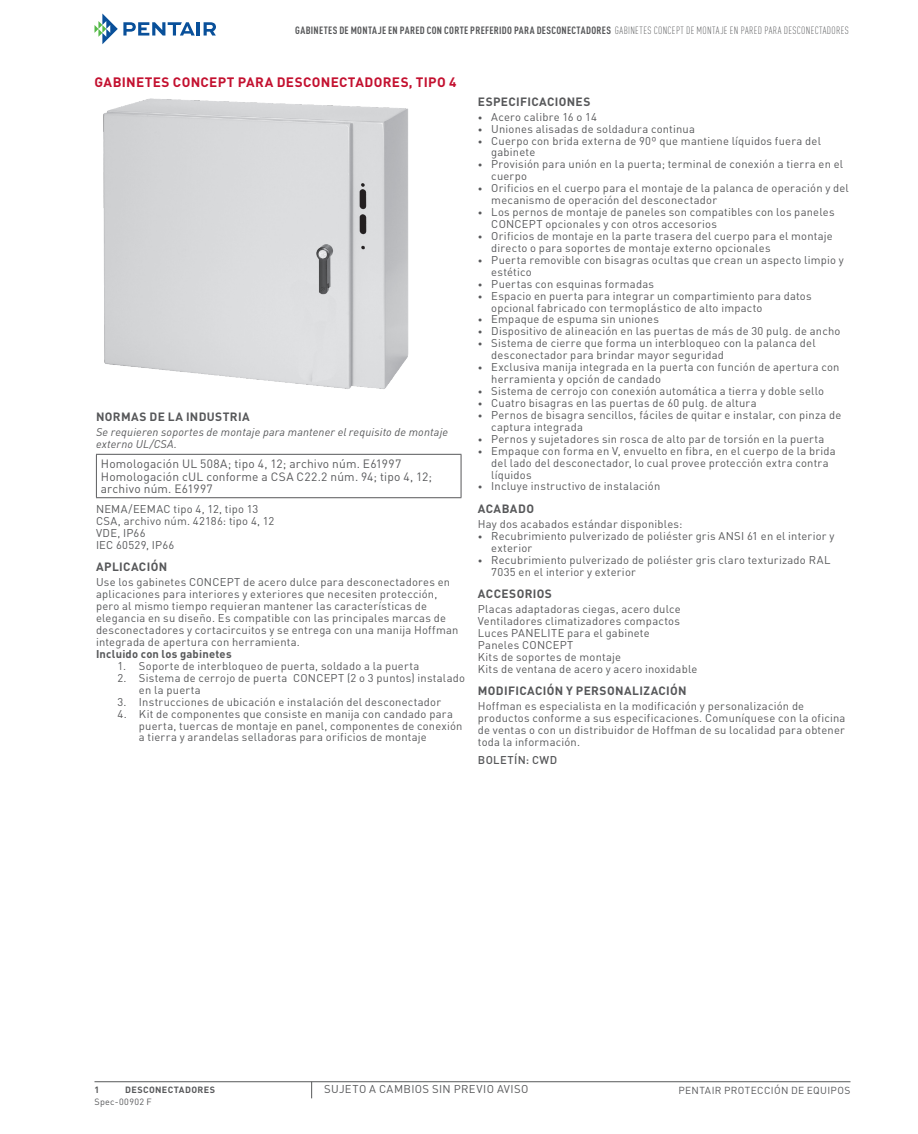
<style>
.page{position:relative;width:918px;height:1134px;background:#fff}
.page>*{position:absolute;margin:0;border:0;box-sizing:border-box;transform-origin:0 0}
.Head_4{font:700 13.5px "DIN Pro";letter-spacing:.025em;color:#c3102f}
.t1{font:12px/12.6px "DIN Pro";letter-spacing:.015em;color:#57585a}
.t2{font:700 12px "DIN Pro";letter-spacing:.03em;color:#57585a}
.t3{font:11.25px/12px "DIN Pro";letter-spacing:.02em;color:#57585a}
.t4{font:italic 11.25px/12px "DIN Pro";letter-spacing:.015em;color:#57585a}
.t5{font:500 11.25px "DIN Pro";letter-spacing:.04em;color:#57585a}
.t6{font:700 condensed 10.5px "DIN Pro";letter-spacing:.03em;color:#57585a}
.t7{font:10.2px "DIN Pro";letter-spacing:.035em;color:#57585a}
.zFooter_Page_Number{font:700 9px "DIN Pro";letter-spacing:.04em;color:#57585a}
.t8{font:9px "DIN Pro";letter-spacing:.04em;color:#57585a}
.s1{font-weight:300}
.s2{font-weight:700}
.s3{font-size:9px}
</style>
<div class="page">
<svg style="left:94px;top:14px;width:101px;height:30px"></svg>
<hr style="left:197px;top:22px;width:3px;height:14px;background:#09509a">
<svg style="left:204px;top:22px;width:12px;height:14px"></svg>
<hr style="left:94px;top:1081px;width:756px;height:1px;background:#57585a">
<svg style="left:311px;top:1082px;width:1px;height:16px"></svg>
<img style="left:103px;top:99px;width:306px;height:290px">
<hr style="left:96px;top:454px;width:365px;height:1px;background:#57585a">
<hr style="left:96px;top:497px;width:365px;height:1px;background:#57585a">
<hr style="left:461px;top:455px;width:1px;height:42px;background:#57585a">
<p class="t6" style="left:295px;top:22px;width:555px">GABINETES DE MONTAJE EN PARED CON CORTE PREFERIDO PARA DESCONECTADORES <span class="s1">GABINETES CONCEPT DE MONTAJE EN PARED PARA DESCONECTADORES</span></p>
<p class="Head_4" style="left:95px;top:71px;width:363px">GABINETES CONCEPT PARA DESCONECTADORES, TIPO 4</p>
<p class="t2" style="left:96px;top:407px;width:155px">NORMAS DE LA INDUSTRIA</p>
<p class="t4" style="left:96px;top:425px;width:354px">Se requieren soportes de montaje para mantener el requisito de montaje externo UL/CSA.</p>
<p class="t1" style="left:101px;top:456px;width:333px">Homologación UL 508A; tipo 4, 12; archivo núm. E61997<br>Homologación cUL conforme a CSA C22.2 núm. 94; tipo 4, 12; archivo núm. E61997</p>
<p class="t3" style="left:96px;top:502px;width:180px">NEMA/EEMAC tipo 4, 12, tipo 13<br>CSA, archivo núm. 42186: tipo 4, 12<br>VDE, IP66<br>IEC 60529, IP66</p>
<p class="t2" style="left:96px;top:557px;width:73px">APLICACIÓN</p>
<p class="t3" style="left:96px;top:575px;width:364px">Use los gabinetes CONCEPT de acero dulce para desconectadores en aplicaciones para interiores y exteriores que necesiten protección, pero al mismo tiempo requieran mantener las características de elegancia en su diseño. Es compatible con las principales marcas de desconectadores y cortacircuitos y se entrega con una manija Hoffman integrada de apertura con herramienta.<br><span class="s2">Incluido con los gabinetes</span></p>
<p class="t3" style="left:117px;top:659px;width:303px">1. Soporte de interbloqueo de puerta, soldado a la puerta</p>
<p class="t3" style="left:139px;top:671px;width:328px;text-indent:-21px">2. Sistema de cerrojo de puerta CONCEPT (2 o 3 puntos) instalado en la puerta</p>
<p class="t3" style="left:117px;top:694px;width:325px">3. Instrucciones de ubicación e instalación del desconectador</p>
<p class="t3" style="left:139px;top:706px;width:325px;text-indent:-21px">4. Kit de componentes que consiste en manija con candado para puerta, tuercas de montaje en panel, componentes de conexión a tierra y arandelas selladoras para orificios de montaje</p>
<p class="t2" style="left:478px;top:91px;width:114px">ESPECIFICACIONES</p>
<p class="t3" style="left:478px;top:109px;width:120px"><span class="s3">•</span> Acero calibre 16 o 14</p>
<p class="t3" style="left:478px;top:121px;width:219px"><span class="s3">•</span> Uniones alisadas de soldadura continua</p>
<p class="t3" style="left:491px;top:133px;width:331px;text-indent:-13px"><span class="s3">•</span> Cuerpo con brida externa de 90º que mantiene líquidos fuera del gabinete</p>
<p class="t3" style="left:491px;top:157px;width:353px;text-indent:-13px"><span class="s3">•</span> Provisión para unión en la puerta; terminal de conexión a tierra en el cuerpo</p>
<p class="t3" style="left:491px;top:181px;width:359px;text-indent:-13px"><span class="s3">•</span> Orificios en el cuerpo para el montaje de la palanca de operación y del mecanismo de operación del desconectador</p>
<p class="t3" style="left:491px;top:205px;width:345px;text-indent:-13px"><span class="s3">•</span> Los pernos de montaje de paneles son compatibles con los paneles<br>CONCEPT opcionales y con otros accesorios</p>
<p class="t3" style="left:491px;top:229px;width:343px;text-indent:-13px"><span class="s3">•</span> Orificios de montaje en la parte trasera del cuerpo para el montaje directo o para soportes de montaje externo opcionales</p>
<p class="t3" style="left:491px;top:253px;width:354px;text-indent:-13px"><span class="s3">•</span> Puerta removible con bisagras ocultas que crean un aspecto limpio y estético</p>
<p class="t3" style="left:478px;top:276px;width:178px"><span class="s3">•</span> Puertas con esquinas formadas</p>
<p class="t3" style="left:491px;top:288px;width:322px;text-indent:-13px"><span class="s3">•</span> Espacio en puerta para integrar un compartimiento para datos opcional fabricado con termoplástico de alto impacto</p>
<p class="t3" style="left:478px;top:312px;width:183px"><span class="s3">•</span> Empaque de espuma sin uniones</p>
<p class="t3" style="left:478px;top:324px;width:364px"><span class="s3">•</span> Dispositivo de alineación en las puertas de más de 30 pulg. de ancho</p>
<p class="t3" style="left:491px;top:336px;width:326px;text-indent:-13px"><span class="s3">•</span> Sistema de cierre que forma un interbloqueo con la palanca del desconectador para brindar mayor seguridad</p>
<p class="t3" style="left:491px;top:360px;width:350px;text-indent:-13px"><span class="s3">•</span> Exclusiva manija integrada en la puerta con función de apertura con herramienta y opción de candado</p>
<p class="t3" style="left:478px;top:384px;width:348px"><span class="s3">•</span> Sistema de cerrojo con conexión automática a tierra y doble sello</p>
<p class="t3" style="left:478px;top:396px;width:280px"><span class="s3">•</span> Cuatro bisagras en las puertas de 60 pulg. de altura</p>
<p class="t3" style="left:491px;top:408px;width:352px;text-indent:-13px"><span class="s3">•</span> Pernos de bisagra sencillos, fáciles de quitar e instalar, con pinza de captura integrada</p>
<p class="t3" style="left:478px;top:432px;width:348px"><span class="s3">•</span> Pernos y sujetadores sin rosca de alto par de torsión en la puerta</p>
<p class="t3" style="left:491px;top:443px;width:346px;text-indent:-13px"><span class="s3">•</span> Empaque con forma en V, envuelto en fibra, en el cuerpo de la brida del lado del desconectador, lo cual provee protección extra contra líquidos</p>
<p class="t3" style="left:478px;top:479px;width:184px"><span class="s3">•</span> Incluye instructivo de instalación</p>
<p class="t2" style="left:478px;top:498px;width:58px">ACABADO</p>
<p class="t3" style="left:478px;top:517px;width:206px">Hay dos acabados estándar disponibles:</p>
<p class="t3" style="left:491px;top:529px;width:345px;text-indent:-13px"><span class="s3">•</span> Recubrimiento pulverizado de poliéster gris ANSI 61 en el interior y exterior</p>
<p class="t3" style="left:491px;top:553px;width:341px;text-indent:-13px"><span class="s3">•</span> Recubrimiento pulverizado de poliéster gris claro texturizado RAL<br>7035 en el interior y exterior</p>
<p class="t2" style="left:478px;top:584px;width:76px">ACCESORIOS</p>
<p class="t3" style="left:478px;top:602px;width:221px">Placas adaptadoras ciegas, acero dulce Ventiladores climatizadores compactos Luces PANELITE para el gabinete<br>Paneles CONCEPT<br>Kits de soportes de montaje<br>Kits de ventana de acero y acero inoxidable</p>
<p class="t2" style="left:478px;top:681px;width:210px">MODIFICACIÓN Y PERSONALIZACIÓN</p>
<p class="t3" style="left:478px;top:699px;width:369px">Hoffman es especialista en la modificación y personalización de productos conforme a sus especificaciones. Comuníquese con la oficina de ventas o con un distribuidor de Hoffman de su localidad para obtener toda la información.</p>
<p class="t5" style="left:478px;top:751px;width:81px">BOLETÍN: CWD</p>
<p class="zFooter_Page_Number" style="left:94px;top:1082px;width:6px">1</p>
<p class="zFooter_Page_Number" style="left:125px;top:1082px;width:91px">DESCONECTADORES</p>
<p class="t3" style="left:324px;top:1082px;width:206px">SUJETO A CAMBIOS SIN PREVIO AVISO</p>
<p class="t7" style="left:678px;top:1082px;width:174px">PENTAIR PROTECCIÓN DE EQUIPOS</p>
<p class="t8" style="left:94px;top:1095px;width:59px">Spec-00902 F</p>
</div>
